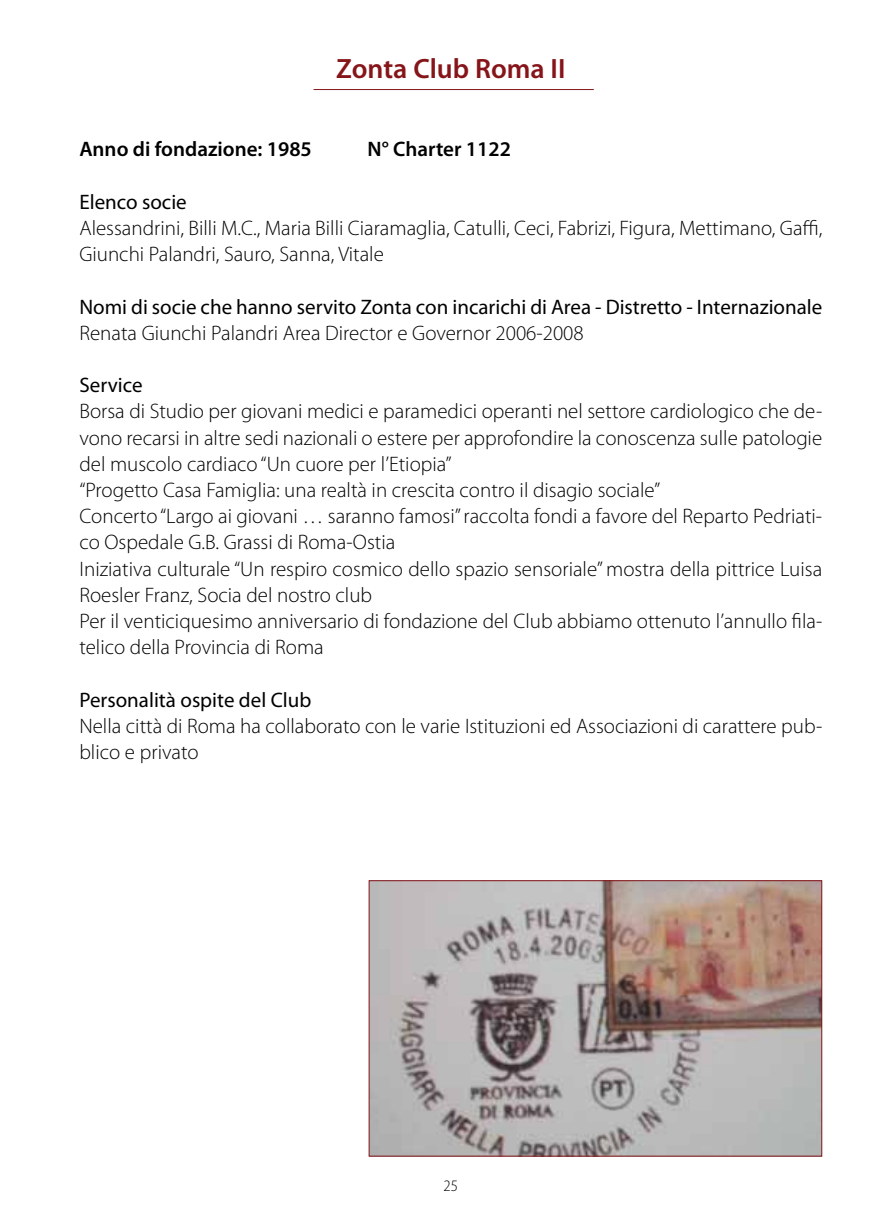
<style>
.page{position:relative;width:879px;height:1219px;background:#fff}
.page>*{position:absolute;margin:0;border:0;box-sizing:border-box;transform-origin:0 0}
.t1{font:600 28px "Myriad Pro";color:#86151a}
.t2{font:300 21px/26.2px "Myriad Pro";color:#000}
.t3{font:21px "Myriad Pro";color:#000}
.t4{font:600 21px "Myriad Pro";color:#000}
.t5{font:300 semi-condensed 16px "Myriad Pro";color:#000}
</style>
<div class="page">
<hr style="left:313px;top:89px;width:281px;height:1px;background:#86151a">
<img style="left:371px;top:882px;width:449px;height:273px">
<div style="left:369px;top:880px;width:453px;height:277px;border:1px solid #86151a"></div>
<h1 class="t1" style="left:336px;top:50px;width:221px">Zonta Club Roma II</h1>
<p class="t4" style="left:79px;top:136px;width:268px">Anno di fondazione: 1985 N</p>
<p class="t4" style="left:382px;top:136px;width:131px">° Charter 1122</p>
<p class="t3" style="left:79px;top:189px;width:109px">Elenco socie</p>
<p class="t2" style="left:79px;top:215px;width:744px">Alessandrini, Billi M.C., Maria Billi Ciaramaglia, Catulli, Ceci, Fabrizi, Figura, Mettimano, Gaffi,<br>Giunchi Palandri, Sauro, Sanna, Vitale</p>
<p class="t3" style="left:79px;top:294px;width:744px">Nomi di socie che hanno servito Zonta con incarichi di Area - Distretto - Internazionale</p>
<p class="t2" style="left:79px;top:319px;width:506px">Renata Giunchi Palandri Area Director e Governor 2006-2008</p>
<p class="t3" style="left:79px;top:372px;width:65px">Service</p>
<p class="t2" style="left:79px;top:398px;width:744px">Borsa di Studio per giovani medici e paramedici operanti nel settore cardiologico che de&shy;vono recarsi in altre sedi nazionali o estere per approfondire la conoscenza sulle patologie del muscolo cardiaco “Un cuore per l’Etiopia”<br>“Progetto Casa Famiglia: una realtà in crescita contro il disagio sociale”<br>Concerto “Largo ai giovani … saranno famosi” raccolta fondi a favore del Reparto Pedriati&shy;co Ospedale G.B. Grassi di Roma-Ostia<br>Iniziativa culturale “Un respiro cosmico dello spazio sensoriale” mostra della pittrice Luisa Roesler Franz, Socia del nostro club<br>Per il venticiquesimo anniversario di fondazione del Club abbiamo ottenuto l’annullo fila&shy;telico della Provincia di Roma</p>
<p class="t3" style="left:79px;top:687px;width:233px">Personalità ospite del Club</p>
<p class="t2" style="left:79px;top:712px;width:744px">Nella città di Roma ha collaborato con le varie Istituzioni ed Associazioni di carattere pub&shy;blico e privato</p>
<p class="t5" style="left:444px;top:1176px;width:16px">25</p>
</div>
